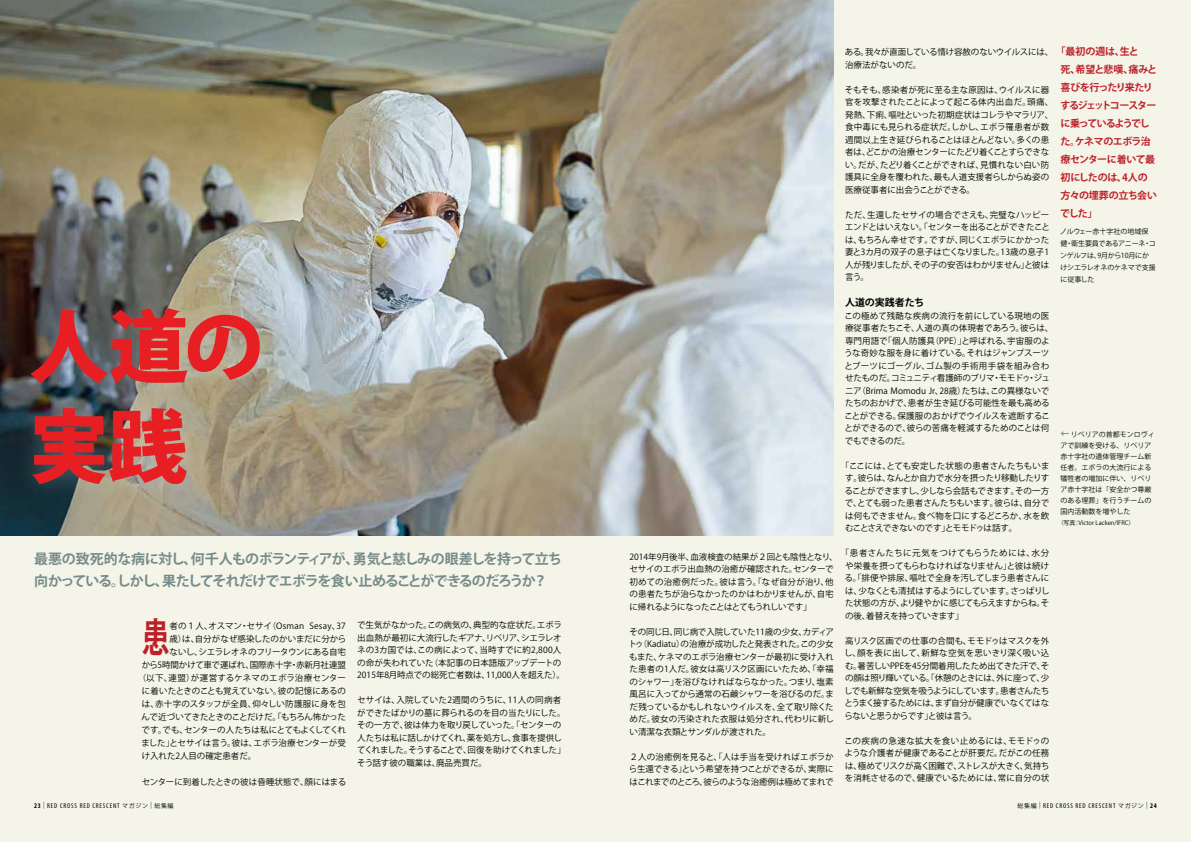
<style>
.page{position:relative;width:1191px;height:842px;background:#f4f5e8}
.page>*{position:absolute;margin:0;border:0;box-sizing:border-box;transform-origin:0 0}
.t1{font:800 80px/100px "Koz Go Pro";color:#e71f23}
.t2{font:700 39.8px "Koz Go Pro";color:#be202a;scale:.7 1}
.t3{font:700 14px/22px "Koz Go Pro";letter-spacing:-.07em;color:#778b8a}
.t4{font:700 10px/18px "Koz Go Pro";letter-spacing:-.07em;color:#be202a}
.t5{font:700 10px "Koz Go Pro";letter-spacing:-.015em;color:#000}
.t6{font:8.5px/12.5px "Koz Go Pro";letter-spacing:-.01em;color:#000;text-align:justify}
.t7{font:8.5px "Koz Go Pro";letter-spacing:-.04em;color:#000}
.t8{font:8.5px "Koz Go Pro";letter-spacing:.025em;color:#000}
.t9{font:8.5px "Koz Go Pro";letter-spacing:-.05em;color:#000}
.t10{font:8.5px "Koz Go Pro";letter-spacing:-.03em;color:#000}
.t11{font:8.5px "Koz Go Pro";letter-spacing:.035em;color:#000}
.t12{font:8.5px "Koz Go Pro";letter-spacing:.015em;color:#000}
.t13{font:8.5px "Koz Go Pro";letter-spacing:.01em;color:#000}
.t14{font:7px/11px "Koz Go Pro";color:#000}
.t15{font:7px/12px "Koz Go Pro";letter-spacing:-.03em;color:#000}
.t16{font:condensed 7px "Myriad Pro";letter-spacing:.12em;color:#000}
.t17{font:6px "Koz Go Pro";color:#000}
.s1{font-weight:700;font-size:9px;color:#778b8a}
.s2{font-weight:700}
.s3{font-weight:300;font-stretch:normal}
.s4{font-family:"Koz Go Pro";font-stretch:normal;font-size:6px}
</style>
<div class="page">
<img style="left:0;top:0;width:833px;height:536px">
<div style="left:11px;top:287px;width:270px;height:218px;background:#fff;opacity:.25"></div>
<h1 class="t1" style="left:29px;top:302px;width:236px">人道の実践</h1>
<h3 class="t3" style="left:34px;top:549px;width:529px">最悪の致死的な病に対し、何千人ものボランティアが、勇気と慈しみの眼差しを持って立ち向かっている。しかし、果たしてそれだけでエボラを食い止めることができるのだろうか？</h3>
<h2 class="t2" style="left:142px;top:612px;width:41px">患</h2>
<p class="t8" style="left:169px;top:621px;width:178px">者の１人、オスマン・セサイ（Osman Sesay、37</p>
<p class="t13" style="left:169px;top:634px;width:178px">歳）は、自分がなぜ感染したのかいまだに分から</p>
<p class="t7" style="left:169px;top:647px;width:178px">ないし、シエラレオネのフリータウンにある自宅</p>
<p class="t6" style="left:142px;top:659px;width:206px">から5時間かけて車で運ばれ、国際赤十字・赤新月社連盟</p>
<p class="t11" style="left:138px;top:673px;width:210px">（以下、連盟）が運営するケネマのエボラ治療センター</p>
<p class="t6" style="left:142px;top:685px;width:206px">に着いたときのことも覚えていない。彼の記憶にあるの</p>
<p class="t12" style="left:142px;top:699px;width:206px">は、赤十字のスタッフが全員、仰々しい防護服に身を包</p>
<p class="t9" style="left:142px;top:712px;width:206px">んで近づいてきたときのことだけだ。「もちろん怖かった</p>
<p class="t7" style="left:141px;top:725px;width:206px">です。でも、センターの人たちは私にとてもよくしてくれ</p>
<p class="t10" style="left:141px;top:738px;width:206px">ました」とセサイは言う。彼は、エボラ治療センターが受</p>
<p class="t6" style="left:142px;top:750px;width:116px">け入れた2人目の確定患者だ。</p>
<p class="t6" style="left:142px;top:776px;width:206px">センターに到着したときの彼は昏睡状態で、顔にはまる</p>
<p class="t6" style="left:357px;top:619px;width:209px;text-align:left">で生気がなかった。この病気の、典型的な症状だ。エボラ出血熱が最初に大流行したギアナ、リベリア、シエラレオネの3カ国では、この病によって、当時すでに約2,800人の命が失われていた（本記事の日本語版アップデートの<br>2015年8月時点での総死亡者数は、11,000人を超えた）。</p>
<p class="t6" style="left:357px;top:694px;width:210px;text-align:left">セサイは、入院していた2週間のうちに、11人の同病者ができたばかりの墓に葬られるのを目の当たりにした。その一方で、彼は体力を取り戻していった。「センターの人たちは私に話しかけてくれ、薬を処方し、食事を提供してくれました。そうすることで、回復を助けてくれました」そう話す彼の職業は、廃品売買だ。</p>
<p class="t6" style="left:629px;top:550px;width:210px;text-align:left">2014年9月後半、血液検査の結果が２回とも陰性となり、セサイのエボラ出血熱の治癒が確認された。センターで初めての治癒例だった。彼は言う。「なぜ自分が治り、他の患者たちが治らなかったのかはわかりませんが、自宅に帰れるようになったことはとてもうれしいです」</p>
<p class="t6" style="left:628px;top:625px;width:207px">その同じ日、同じ病で入院していた11歳の少女、カディアトゥ（Kadiatu）の治療が成功したと発表された。この少女もまた、ケネマのエボラ治療センターが最初に受け入れた患者の1人だ。彼女は高リスク区画にいたため、「幸福のシャワー」を浴びなければならなかった。つまり、塩素風呂に入ってから通常の石鹸シャワーを浴びるのだ。まだ残っているかもしれないウイルスを、全て取り除くためだ。彼女の汚染された衣服は処分され、代わりに新しい清潔な衣類とサンダルが渡された。</p>
<p class="t6" style="left:629px;top:750px;width:206px">２人の治癒例を見ると、「人は手当を受ければエボラから生還できる」という希望を持つことができるが、実際にはこれまでのところ、彼らのような治癒例は極めてまれで</p>
<p class="t6" style="left:845px;top:46px;width:210px">ある。我々が直面している情け容赦のないウイルスには、治療法がないのだ。</p>
<p class="t6" style="left:845px;top:83px;width:210px;text-align:left">そもそも、感染者が死に至る主な原因は、ウイルスに器官を攻撃されたことによって起こる体内出血だ。頭痛、発熱、下痢、嘔吐といった初期症状はコレラやマラリア、食中毒にも見られる症状だ。しかし、エボラ罹患者が数週間以上生き延びられることはほとんどない。多くの患者は、どこかの治療センターにたどり着くことすらできない。だが、たどり着くことができれば、見慣れない白い防護具に全身を覆われた、最も人道支援者らしからぬ姿の医療従事者に出会うことができる。</p>
<p class="t6" style="left:845px;top:208px;width:206px">ただ、生還したセサイの場合でさえも、完璧なハッピーエンドとはいえない。「センターを出ることができたことは、もちろん幸せです。ですが、同じくエボラにかかった妻と3カ月の双子の息子は亡くなりました。13歳の息子1人が残りましたが、その子の安否はわかりません」と彼は言う。</p>
<p class="t5" style="left:845px;top:296px;width:81px">人道の実践者たち</p>
<p class="t6" style="left:844px;top:309px;width:210px;text-align:left">この極めて残酷な疾病の流行を前にしている現地の医療従事者たちこそ、人道の真の体現者であろう。彼らは、専門用語で「個人防護具（PPE）」と呼ばれる、宇宙服のような奇妙な服を身に着けている。それはジャンプスーツとブーツにゴーグル、ゴム製の手術用手袋を組み合わせたものだ。コミュニティ看護師のブリマ・モモドゥ・ジュニア（Brima Momodu Jr、28歳）たちは、この異様ないでたちのおかげで、患者が生き延びる可能性を最も高めることができる。保護服のおかげでウイルスを遮断することができるので、彼らの苦痛を軽減するためのことは何でもできるのだ。</p>
<p class="t6" style="left:844px;top:459px;width:206px;text-indent:-4px">「ここには、とても安定した状態の患者さんたちもいます。彼らは、なんとか自力で水分を摂ったり移動したりすることができますし、少しなら会話もできます。その一方で、とても弱った患者さんたちもいます。彼らは、自分では何もできません。食べ物を口にするどころか、水を飲むことさえできないのです」とモモドゥは話す。</p>
<p class="t6" style="left:844px;top:547px;width:207px;text-indent:-4px">「患者さんたちに元気をつけてもらうためには、水分や栄養を摂ってもらわなければなりません」と彼は続ける。「排便や排尿、嘔吐で全身を汚してしまう患者さんには、少なくとも清拭はするようにしています。さっぱりした状態の方が、より健やかに感じてもらえますからね。その後、着替えを持っていきます」</p>
<p class="t6" style="left:844px;top:634px;width:207px">高リスク区画での仕事の合間も、モモドゥはマスクを外し、顔を表に出して、新鮮な空気を思いきり深く吸い込む。暑苦しいPPEを45分間着用したため出てきた汗で、その顔は照り輝いている。「休憩のときには、外に座って、少しでも新鮮な空気を吸うようにしています。患者さんたちとうまく接するためには、まず自分が健康でいなくてはならないと思うからです」と彼は言う。</p>
<p class="t6" style="left:844px;top:734px;width:206px">この疾病の急速な拡大を食い止めるには、モモドゥのような介護者が健康であることが肝要だ。だがこの任務は、極めてリスクが高く困難で、ストレスが大きく、気持ちを消耗させるので、健康でいるためには、常に自分の状</p>
<p class="t4" style="left:1060px;top:43px;width:99px;text-indent:-4px">「最初の週は、生と<br>死、希望と悲嘆、痛みと喜びを行ったり来たりするジェットコースターに乗っているようでした。ケネマのエボラ治療センターに着いて最初にしたのは、4人の方々の埋葬の立ち会いでした」</p>
<p class="t15" style="left:1060px;top:225px;width:97px">ノルウェー赤十字社の地域保健・衛生要員であるアニーネ・コンゲルフは、9月から10月にかけシエラレオネのケネマで支援に従事した</p>
<p class="t14" style="left:1060px;top:429px;width:96px"><span class="s1">←</span> リベリアの首都モンロヴィアで訓練を受ける、リベリア赤十字社の遺体管理チーム新任者。エボラの大流行による犠牲者の増加に伴い、リベリア赤十字社は「安全かつ尊厳のある埋葬」を行うチームの国内活動数を増やした</p>
<p class="t17" style="left:1057px;top:519px;width:78px">（写真：Victor Lacken/IFRC）</p>
<p class="t16" style="left:34px;top:801px;width:141px"><span class="s2">23</span> <span class="s3">|</span> RED CROSS RED CRESCENT <span class="s4">マガジン</span> <span class="s3">|</span> <span class="s4">総集編</span></p>
<p class="t16" style="left:1017px;top:801px;width:141px"><span class="s4">総集編</span> <span class="s3">|</span> RED CROSS RED CRESCENT <span class="s4">マガジン</span> <span class="s3">|</span> <span class="s2">24</span></p>
</div>
